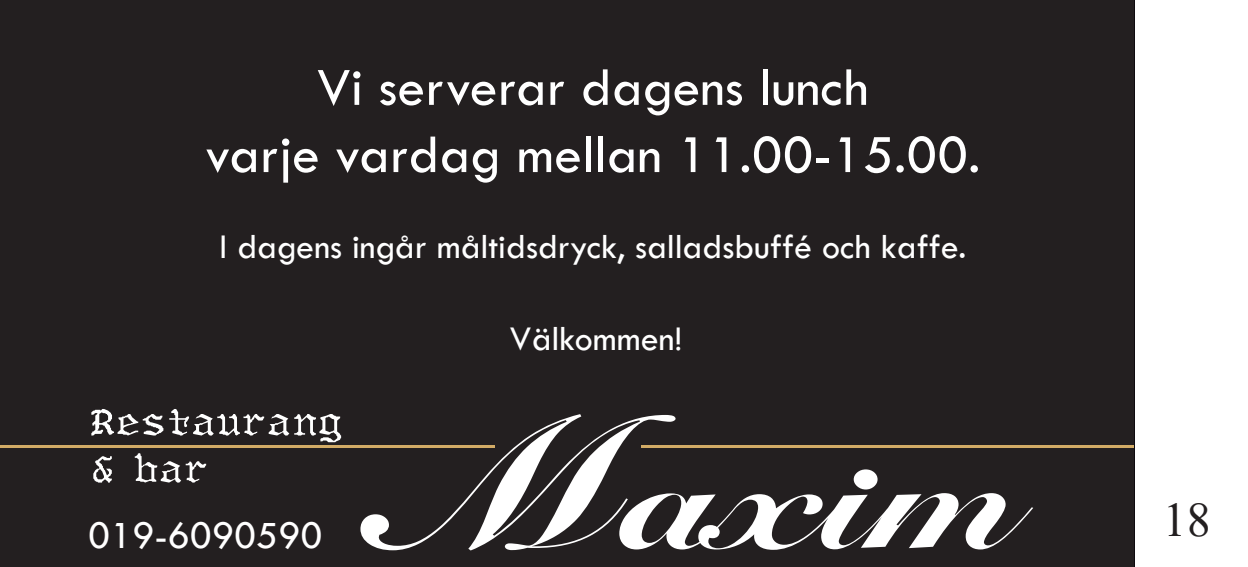
<style>
.page{position:relative;width:1248px;height:567px;background:#fff}
.page>*{position:absolute;margin:0;border:0;box-sizing:border-box;transform-origin:0 0}
.t1{font:56px/67.2px "Tw Cen";color:#fff;text-align:center}
.t2{font:48px "Times New Roman";color:#231f20}
.t3{font:40px "Tw Cen";color:#fff}
.t4{font:36px "Tw Cen";color:#fff}
</style>
<div class="page">
<div style="left:70px;top:392px;width:1063px;height:175px;background:#231f20"></div>
<hr style="left:641px;top:445px;width:492px;height:3px;background:#d2ab66">
<svg style="left:360px;top:414px;width:673px;height:136px"></svg>
<svg style="left:91px;top:409px;width:250px;height:33px"></svg>
<svg style="left:93px;top:453px;width:113px;height:30px"></svg>
<hr style="left:70px;top:445px;width:424px;height:3px;background:#d2ab66">
<div style="left:0;top:392px;width:70px;height:175px;background:#231f20"></div>
<hr style="left:0;top:445px;width:70px;height:3px;background:#d2ab66">
<div style="left:0;top:0;width:1133px;height:396px;background:#231f20"></div>
<h1 class="t1" style="left:205px;top:53px;width:776px">Vi serverar dagens lunch<br>varje vardag mellan 11.00-15.00.</h1>
<p class="t4" style="left:219px;top:225px;width:748px">I dagens ingår måltidsdryck, salladsbuffé och kaffe.</p>
<p class="t3" style="left:88px;top:511px;width:236px">019-6090590</p>
<p class="t4" style="left:510px;top:317px;width:174px">Välkommen!</p>
<h2 class="t2" style="left:1162px;top:486px;width:49px">18</h2>
</div>
